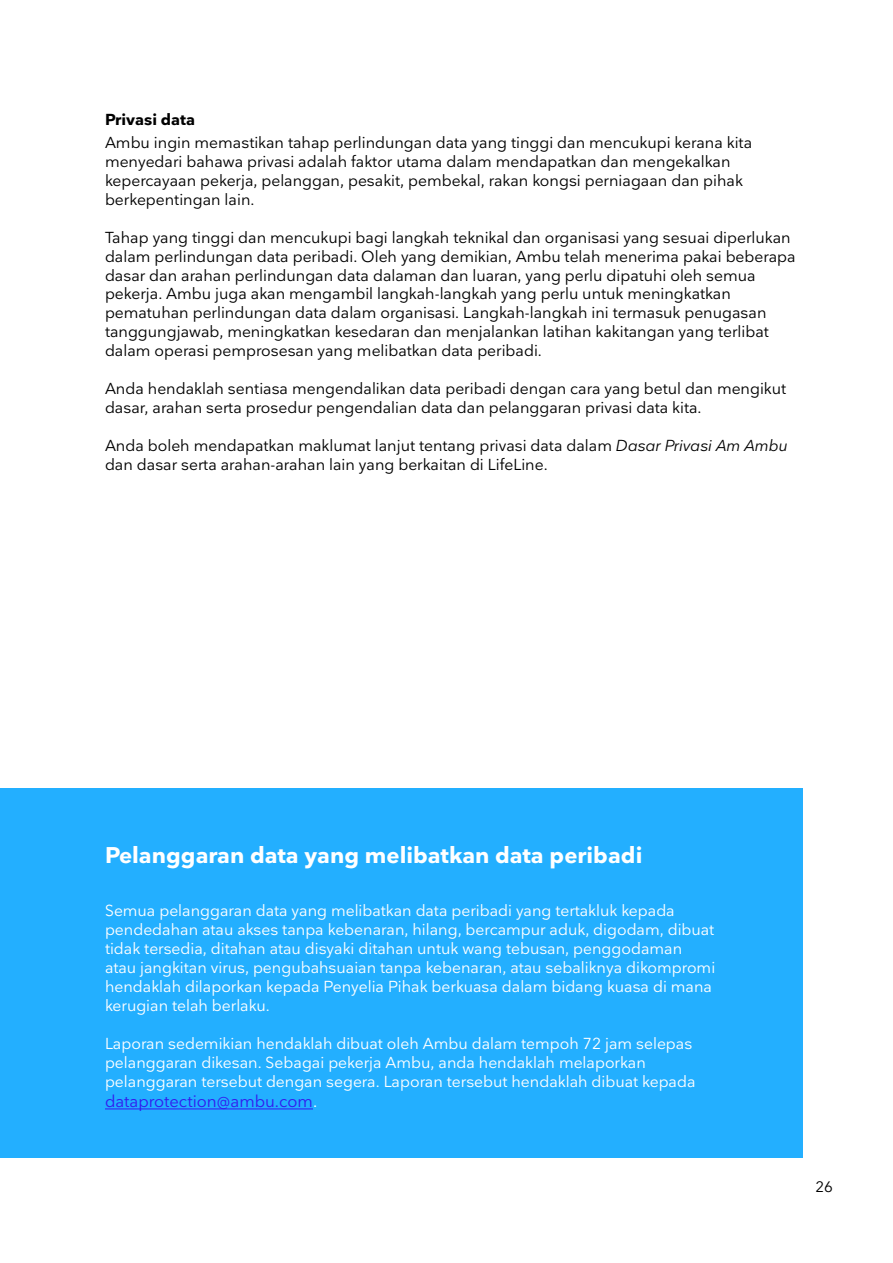
<style>
.page{position:relative;width:893px;height:1263px;background:#fff}
.page>*{position:absolute;margin:0;border:0;box-sizing:border-box;transform-origin:0 0}
.t1{font:700 22.5px "Nationale";color:#fff}
.t2{font:16.5px "Nationale";color:#321cee}
.t3{font:15.75px/18.9px "Nationale";color:#000}
.t4{font:15.75px/18.9px "Nationale";color:#fff}
.t5{font:700 15.75px "Nationale";color:#000}
.t6{font:15px "Nationale";color:#000}
.s1{font-style:italic}
.s2{color:#fff}
</style>
<div class="page">
<div style="left:0;top:789px;width:803px;height:369px;background:#23afff"></div>
<hr style="left:105px;top:1108px;width:208px;height:1px;background:#321cee">
<p class="t5" style="left:105px;top:109px;width:91px">Privasi data</p>
<p class="t3" style="left:105px;top:133px;width:649px">Ambu ingin memastikan tahap perlindungan data yang tinggi dan mencukupi kerana kita menyedari bahawa privasi adalah faktor utama dalam mendapatkan dan mengekalkan kepercayaan pekerja, pelanggan, pesakit, pembekal, rakan kongsi perniagaan dan pihak berkepentingan lain.</p>
<p class="t3" style="left:105px;top:227px;width:692px">Tahap yang tinggi dan mencukupi bagi langkah teknikal dan organisasi yang sesuai diperlukan dalam perlindungan data peribadi. Oleh yang demikian, Ambu telah menerima pakai beberapa dasar dan arahan perlindungan data dalaman dan luaran, yang perlu dipatuhi oleh semua pekerja. Ambu juga akan mengambil langkah-langkah yang perlu untuk meningkatkan pematuhan perlindungan data dalam organisasi. Langkah-langkah ini termasuk penugasan tanggungjawab, meningkatkan kesedaran dan menjalankan latihan kakitangan yang terlibat dalam operasi pemprosesan yang melibatkan data peribadi.</p>
<p class="t3" style="left:105px;top:379px;width:683px">Anda hendaklah sentiasa mengendalikan data peribadi dengan cara yang betul dan mengikut dasar, arahan serta prosedur pengendalian data dan pelanggaran privasi data kita.</p>
<p class="t3" style="left:105px;top:435px;width:684px;line-height:19.8px">Anda boleh mendapatkan maklumat lanjut tentang privasi data dalam <span class="s1">Dasar Privasi Am Ambu </span>dan dasar serta arahan-arahan lain yang berkaitan di LifeLine.</p>
<h1 class="t1" style="left:105px;top:840px;width:539px">Pelanggaran data yang melibatkan data peribadi</h1>
<p class="t4" style="left:105px;top:901px;width:612px">Semua pelanggaran data yang melibatkan data peribadi yang tertakluk kepada pendedahan atau akses tanpa kebenaran, hilang, bercampur aduk, digodam, dibuat tidak tersedia, ditahan atau disyaki ditahan untuk wang tebusan, penggodaman atau jangkitan virus, pengubahsuaian tanpa kebenaran, atau sebaliknya dikompromi hendaklah dilaporkan kepada Penyelia Pihak berkuasa dalam bidang kuasa di mana kerugian telah berlaku.</p>
<p class="t4" style="left:105px;top:1033px;width:592px;line-height:19.4px">Laporan sedemikian hendaklah dibuat oleh Ambu dalam tempoh 72 jam selepas pelanggaran dikesan. Sebagai pekerja Ambu, anda hendaklah melaporkan pelanggaran tersebut dengan segera. Laporan tersebut hendaklah dibuat kepada</p>
<p class="t2" style="left:105px;top:1091px;width:214px">dataprotection@ambu.com<span class="s2">.</span></p>
<p class="t6" style="left:815px;top:1178px;width:19px">26</p>
</div>
